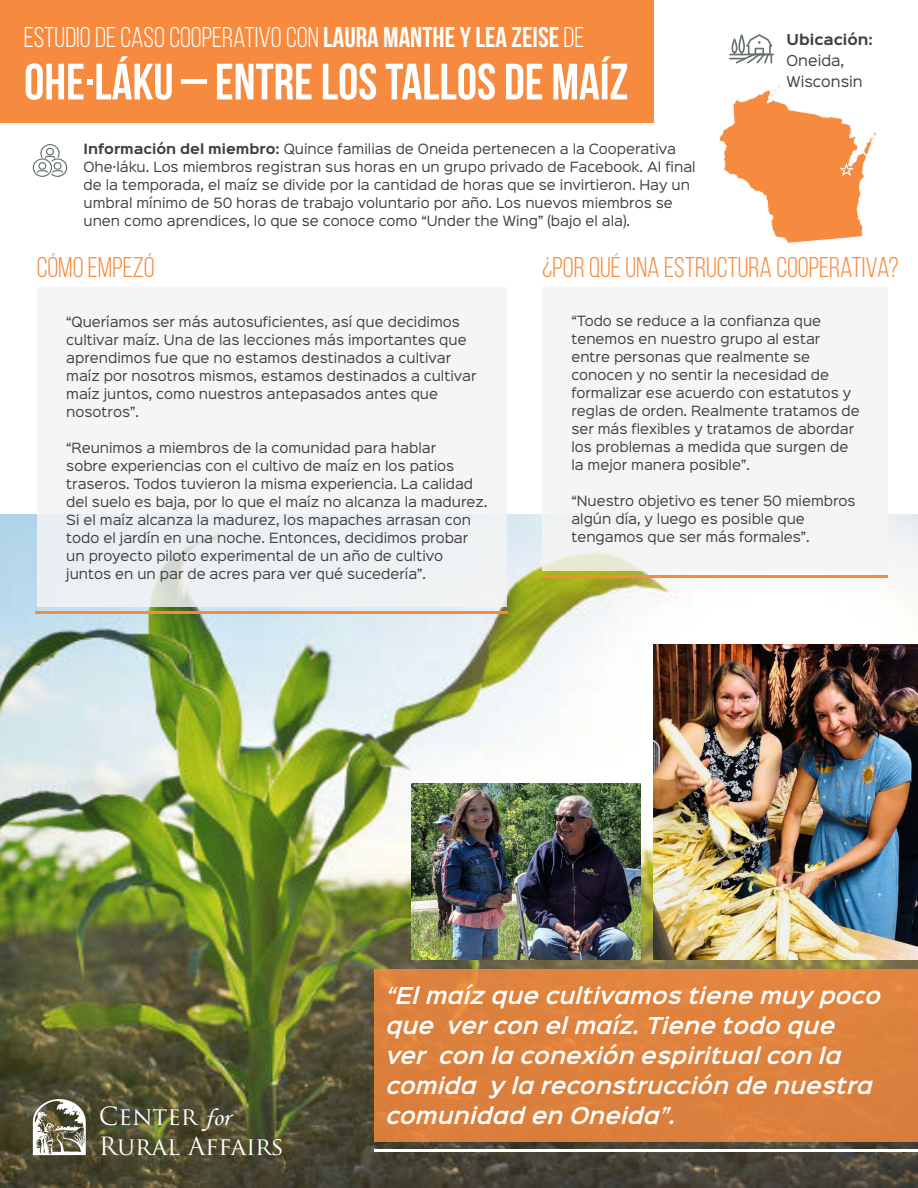
<style>
.page{position:relative;width:918px;height:1188px;background:#fff}
.page>*{position:absolute;margin:0;border:0;box-sizing:border-box;transform-origin:0 0}
.t1{font:700 51px "Bebas Neue";color:#fff}
.t2{font:28.5px "Bebas Neue";color:#fff}
.t3{font:28.5px "Bebas Neue";color:#f68a3e}
.t4{font:24.45px "Trajan Pro";color:#fff}
.t5{font:italic 600 21px/30px "Sinkin Sans 600";color:#fff}
.t6{font:13.5px "Sinkin Sans 400";color:#414042}
.t7{font:700 13.5px "Sinkin Sans 700";color:#414042}
.t8{font:12.75px/18px "Sinkin Sans 400";color:#414042}
.s1{font-weight:700}
.s2{font-family:"Sinkin Sans 700";font-weight:700}
.s3{font-family:"Monotype Corsiva"}
</style>
<div class="page">
<img style="left:0;top:515px;width:918px;height:673px">
<div style="left:0;top:0;width:653px;height:123px;background:#f68a3e"></div>
<div style="left:37px;top:288px;width:470px;height:319px;background:#f4f4f4"></div>
<hr style="left:729px;top:54px;width:45px;height:1px;background:#616f6f">
<svg style="left:729px;top:34px;width:43px;height:29px"></svg>
<svg style="left:33px;top:144px;width:34px;height:33px"></svg>
<div style="left:542px;top:288px;width:346px;height:283px;background:#f4f4f4"></div>
<img style="left:653px;top:644px;width:265px;height:315px">
<hr style="left:542px;top:575px;width:346px;height:3px;background:#f68a3e">
<hr style="left:36px;top:612px;width:472px;height:2px;background:#f68a3e">
<hr style="left:374px;top:1149px;width:544px;height:2px;background:#fff">
<img style="left:412px;top:784px;width:228px;height:175px">
<div style="left:374px;top:970px;width:544px;height:172px;background:#dd813e"></div>
<svg style="left:33px;top:1099px;width:53px;height:56px"></svg>
<svg style="left:719px;top:85px;width:158px;height:159px"></svg>
<p class="t2" style="left:24px;top:21px;width:562px">ESTUDIO DE CASO COOPERATIVO CON <span class="s1">LAURA MANTHE Y LEA ZEISE</span> DE</p>
<p class="t1" style="left:24px;top:54px;width:606px">OHE∙LÁKU – ENTRE LOS TALLOS DE MAÍZ</p>
<p class="t8" style="left:84px;top:139px;width:614px"><span class="s2">Información del miembro:</span> Quince familias de Oneida pertenecen a la Cooperativa<br>Ohe∙láku. Los miembros registran sus horas en un grupo privado de Facebook. Al final</p>
<p class="t8" style="left:84px;top:175px;width:608px">de la temporada, el maíz se divide por la cantidad de horas que se invirtieron. Hay un</p>
<p class="t8" style="left:84px;top:193px;width:591px">umbral mínimo de 50 horas de trabajo voluntario por año. Los nuevos miembros se</p>
<p class="t8" style="left:84px;top:211px;width:548px">unen como aprendices, lo que se conoce como “Under the Wing” (bajo el ala).</p>
<p class="t7" style="left:787px;top:33px;width:88px">Ubicación:</p>
<p class="t6" style="left:787px;top:49px;width:59px">Oneida,</p>
<p class="t6" style="left:787px;top:70px;width:78px">Wisconsin</p>
<p class="t3" style="left:37px;top:252px;width:119px">CÓMO EMPEZÓ</p>
<p class="t8" style="left:66px;top:311px;width:395px">“Queríamos ser más autosuficientes, así que decidimos</p>
<p class="t8" style="left:66px;top:329px;width:402px">cultivar maíz. Una de las lecciones más importantes que aprendimos fue que no estamos destinados a cultivar</p>
<p class="t8" style="left:66px;top:365px;width:412px">maíz por nosotros mismos, estamos destinados a cultivar maíz juntos, como nuestros antepasados antes que</p>
<p class="t8" style="left:66px;top:401px;width:74px">nosotros”.</p>
<p class="t8" style="left:66px;top:437px;width:371px">“Reunimos a miembros de la comunidad para hablar</p>
<p class="t8" style="left:66px;top:455px;width:390px">sobre experiencias con el cultivo de maíz en los patios</p>
<p class="t8" style="left:66px;top:473px;width:408px">traseros. Todos tuvieron la misma experiencia. La calidad</p>
<p class="t8" style="left:66px;top:491px;width:423px">del suelo es baja, por lo que el maíz no alcanza la madurez.</p>
<p class="t8" style="left:66px;top:509px;width:406px">Si el maíz alcanza la madurez, los mapaches arrasan con todo el jardín en una noche. Entonces, decidimos probar</p>
<p class="t8" style="left:66px;top:545px;width:378px">un proyecto piloto experimental de un año de cultivo</p>
<p class="t8" style="left:66px;top:563px;width:361px">juntos en un par de acres para ver qué sucedería”.</p>
<p class="t3" style="left:542px;top:252px;width:358px">¿POR QUÉ UNA ESTRUCTURA COOPERATIVA?</p>
<p class="t8" style="left:571px;top:311px;width:290px">“Todo se reduce a la confianza que tenemos en nuestro grupo al estar entre personas que realmente se conocen y no sentir la necesidad de formalizar ese acuerdo con estatutos y reglas de orden. Realmente tratamos de ser más flexibles y tratamos de abordar los problemas a medida que surgen de la mejor manera posible”.</p>
<p class="t8" style="left:571px;top:491px;width:286px">“Nuestro objetivo es tener 50 miembros algún día, y luego es posible que tengamos que ser más formales”.</p>
<p class="t5" style="left:386px;top:979px;width:496px">“El maíz que cultivamos tiene muy poco que ver con el maíz. Tiene todo que</p>
<p class="t5" style="left:386px;top:1039px;width:457px">ver con la conexión espiritual con la</p>
<p class="t5" style="left:386px;top:1069px;width:488px">comida y la reconstrucción de nuestra</p>
<p class="t4" style="left:99px;top:1101px;width:133px">Center <span class="s3">for</span></p>
<p class="t5" style="left:386px;top:1099px;width:291px">comunidad en Oneida”.</p>
<p class="t4" style="left:99px;top:1130px;width:187px">Rural Affairs</p>
</div>
